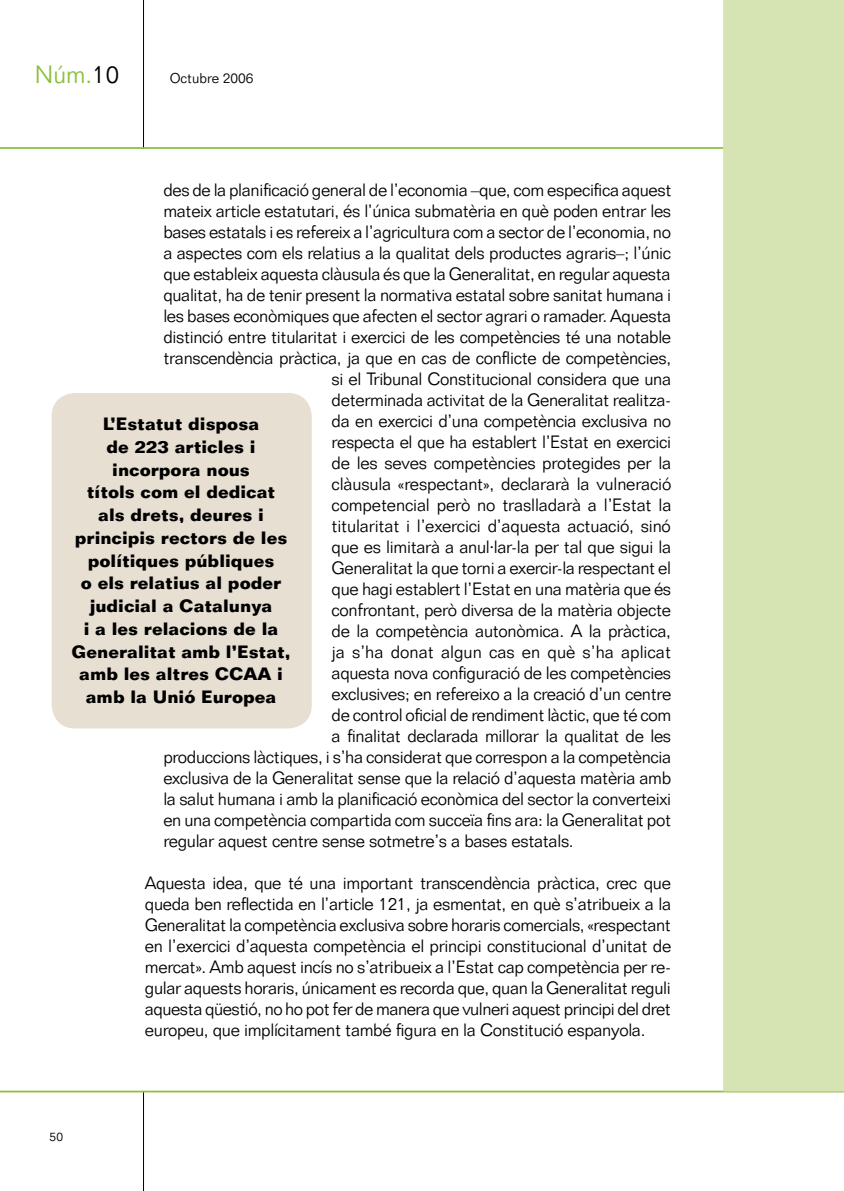
<style>
.page{position:relative;width:844px;height:1191px;background:#fff}
.page>*{position:absolute;margin:0;border:0;box-sizing:border-box;transform-origin:0 0}
.t1{font:300 24.5px "Folio BT";color:#8bc03c}
._00_Cos_de_text{font:300 17.5px/21px "Folio BT";letter-spacing:-.02em;color:#000;text-align:justify}
.Destacat{font:700 17.5px/22.8px "Folio BT";color:#000;text-align:center}
._00_Cos_de_text-2{font:300 17.5px "Folio BT";color:#000}
.t2{font:300 14px "Folio BT";color:#000}
.t3{font:300 12.25px "Folio BT";color:#000}
.s1{color:#000}
</style>
<div class="page">
<hr style="left:143px;top:0;width:1px;height:149px;background:#000">
<hr style="left:0;top:147px;width:843px;height:2px;background:#8bc03c">
<hr style="left:143px;top:1091px;width:1px;height:100px;background:#000">
<hr style="left:0;top:1090px;width:843px;height:2px;background:#8bc03c">
<div style="left:723px;top:0;width:120px;height:1091px;background:#d6e4b3"></div>
<svg style="left:843px;top:0;width:1px;height:1092px"></svg>
<div style="left:52px;top:393px;width:260px;height:335px;background:#e6dfd2"></div>
<h1 class="t1" style="left:35px;top:59px;width:86px">Núm.<span class="s1">10</span></h1>
<p class="t2" style="left:170px;top:69px;width:85px">Octubre 2006</p>
<p class="_00_Cos_de_text" style="left:163px;top:179px;width:509px">des de la planificació general de l’economia –que, com especifica aquest</p>
<p class="_00_Cos_de_text" style="left:163px;top:200px;width:509px">mateix article estatutari, és l’única submatèria en què poden entrar les</p>
<p class="_00_Cos_de_text" style="left:163px;top:221px;width:509px">bases estatals i es refereix a l’agricultura com a sector de l’economia, no</p>
<p class="_00_Cos_de_text" style="left:163px;top:242px;width:509px">a aspectes com els relatius a la qualitat dels productes agraris–; l’únic</p>
<p class="_00_Cos_de_text" style="left:163px;top:263px;width:508px">que estableix aquesta clàusula és que la Generalitat, en regular aquesta</p>
<p class="_00_Cos_de_text" style="left:163px;top:284px;width:509px">qualitat, ha de tenir present la normativa estatal sobre sanitat humana i</p>
<p class="_00_Cos_de_text" style="left:163px;top:305px;width:509px">les bases econòmiques que afecten el sector agrari o ramader. Aquesta</p>
<p class="_00_Cos_de_text" style="left:163px;top:326px;width:509px">distinció entre titularitat i exercici de les competències té una notable</p>
<p class="_00_Cos_de_text" style="left:163px;top:347px;width:509px">transcendència pràctica, ja que en cas de conflicte de competències,</p>
<p class="_00_Cos_de_text" style="left:331px;top:368px;width:341px">si el Tribunal Constitucional considera que una</p>
<p class="_00_Cos_de_text" style="left:331px;top:389px;width:341px">determinada activitat de la Generalitat realitza-</p>
<p class="_00_Cos_de_text" style="left:331px;top:410px;width:341px">da en exercici d’una competència exclusiva no</p>
<p class="_00_Cos_de_text" style="left:331px;top:431px;width:341px">respecta el que ha establert l’Estat en exercici</p>
<p class="_00_Cos_de_text" style="left:331px;top:452px;width:341px">de les seves competències protegides per la</p>
<p class="_00_Cos_de_text" style="left:331px;top:473px;width:341px">clàusula «respectant», declararà la vulneració</p>
<p class="_00_Cos_de_text" style="left:331px;top:494px;width:341px">competencial però no traslladarà a l’Estat la</p>
<p class="_00_Cos_de_text" style="left:331px;top:515px;width:341px">titularitat i l’exercici d’aquesta actuació, sinó</p>
<p class="_00_Cos_de_text" style="left:331px;top:536px;width:341px">que es limitarà a anul·lar-la per tal que sigui la</p>
<p class="_00_Cos_de_text" style="left:331px;top:557px;width:341px">Generalitat la que torni a exercir-la respectant el</p>
<p class="_00_Cos_de_text" style="left:331px;top:578px;width:341px">que hagi establert l’Estat en una matèria que és</p>
<p class="_00_Cos_de_text" style="left:331px;top:599px;width:341px">confrontant, però diversa de la matèria objecte</p>
<p class="_00_Cos_de_text" style="left:331px;top:620px;width:341px">de la competència autonòmica. A la pràctica,</p>
<p class="_00_Cos_de_text-2" style="left:331px;top:641px;width:341px">ja s’ha donat algun cas en què s’ha aplicat</p>
<p class="_00_Cos_de_text" style="left:331px;top:662px;width:341px">aquesta nova configuració de les competències</p>
<p class="_00_Cos_de_text" style="left:331px;top:683px;width:341px">exclusives; en refereixo a la creació d’un centre</p>
<p class="_00_Cos_de_text" style="left:331px;top:704px;width:341px">de control oficial de rendiment làctic, que té com</p>
<p class="_00_Cos_de_text" style="left:331px;top:725px;width:341px">a finalitat declarada millorar la qualitat de les</p>
<p class="_00_Cos_de_text" style="left:163px;top:746px;width:509px">produccions làctiques, i s’ha considerat que correspon a la competència</p>
<p class="_00_Cos_de_text" style="left:163px;top:767px;width:509px">exclusiva de la Generalitat sense que la relació d’aquesta matèria amb</p>
<p class="_00_Cos_de_text" style="left:163px;top:788px;width:509px">la salut humana i amb la planificació econòmica del sector la converteixi</p>
<p class="_00_Cos_de_text" style="left:163px;top:809px;width:509px">en una competència compartida com succeïa fins ara: la Generalitat pot</p>
<p class="_00_Cos_de_text" style="left:163px;top:830px;width:412px">regular aquest centre sense sotmetre’s a bases estatals.</p>
<p class="_00_Cos_de_text" style="left:145px;top:872px;width:527px">Aquesta idea, que té una important transcendència pràctica, crec que queda ben reflectida en l’article 121, ja esmentat, en què s’atribueix a la Generalitat la competència exclusiva sobre horaris comercials, «respectant en l’exercici d’aquesta competència el principi constitucional d’unitat de mercat». Amb aquest incís no s’atribueix a l’Estat cap competència per re&shy;gular aquests horaris, únicament es recorda que, quan la Generalitat reguli aquesta qüestió, no ho pot fer de manera que vulneri aquest principi del dret europeu, que implícitament també figura en la Constitució espanyola.</p>
<p class="Destacat" style="left:71px;top:412px;width:221px">L’Estatut disposa<br>de 223 articles i incorpora nous<br>títols com el dedicat als drets, deures i principis rectors de les polítiques públiques<br>o els relatius al poder judicial a Catalunya<br>i a les relacions de la<br>Generalitat amb l’Estat, amb les altres CCAA i amb la Unió Europea</p>
<p class="t3" style="left:50px;top:1129px;width:15px">50</p>
</div>
